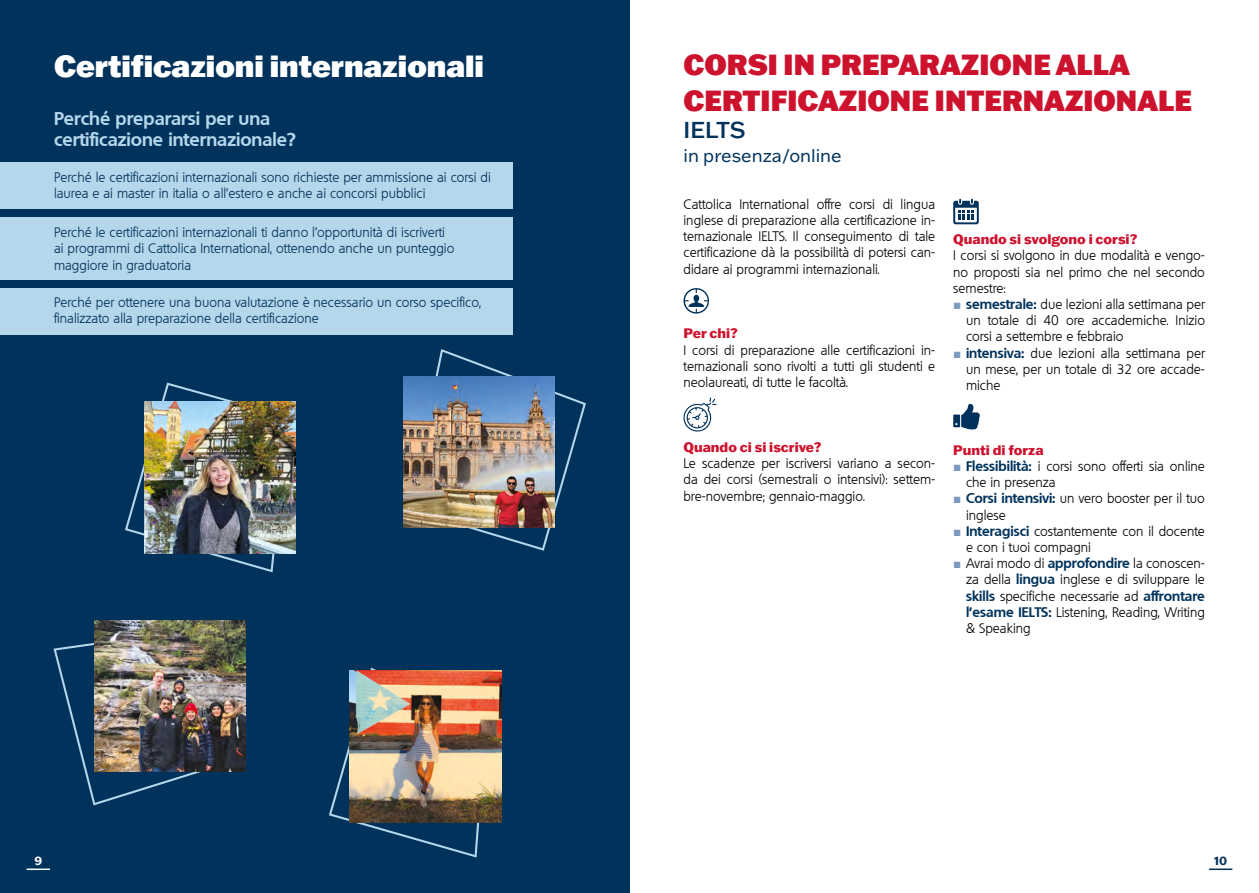
<style>
.page{position:relative;width:1259px;height:893px;background:#fff}
.page>*{position:absolute;margin:0;border:0;box-sizing:border-box;transform-origin:0 0}
.t1{font:900 30px "Franklin Gothic ATF";color:#fff}
.t2{font:900 28.5px/36px "Franklin Gothic ATF";color:#cd122d}
.t3{font:500 22.5px "Franklin Gothic ATF";letter-spacing:-.005em;color:#00325c}
.t4{font:700 18px/21.6px "Quebec";color:#b5d7eb}
.t5{font:18px "Franklin Gothic ATF";color:#00325c}
.t6{font:300 13.5px/16.2px "Quebec";color:#000;text-align:justify}
.t7{font:300 13.5px/16.2px "Quebec";color:#003057}
.t8{font:800 13.5px "Franklin Gothic ATF";color:#cd122d}
.t9{font:700 12px "Franklin Gothic ATF";color:#003057}
.t10{font:700 12px "Franklin Gothic ATF";color:#fff}
.s1{font-family:"Arial";font-weight:400;color:#7a9ac0}
.s2{font-weight:700;color:#00325c}
</style>
<div class="page">
<div style="left:0;top:0;width:629px;height:893px;background:#00325c"></div>
<hr style="left:1209px;top:868px;width:23px;height:2px;background:#003057">
<hr style="left:27px;top:868px;width:23px;height:2px;background:#fff">
<div style="left:0;top:162px;width:512px;height:47px;background:#b5d7eb"></div>
<div style="left:0;top:217px;width:512px;height:63px;background:#b5d7eb"></div>
<div style="left:0;top:288px;width:512px;height:47px;background:#b5d7eb"></div>
<svg style="left:329px;top:667px;width:159px;height:191px"></svg>
<svg style="left:406px;top:349px;width:180px;height:202px"></svg>
<svg style="left:125px;top:382px;width:164px;height:191px"></svg>
<svg style="left:53px;top:643px;width:148px;height:163px"></svg>
<img style="left:403px;top:377px;width:151px;height:151px">
<img style="left:350px;top:671px;width:151px;height:151px">
<img style="left:144px;top:402px;width:151px;height:151px">
<img style="left:94px;top:620px;width:152px;height:152px">
<svg style="left:683px;top:288px;width:26px;height:26px"></svg>
<svg style="left:953px;top:199px;width:25px;height:25px"></svg>
<svg style="left:953px;top:404px;width:27px;height:25px"></svg>
<svg style="left:683px;top:397px;width:33px;height:35px"></svg>
<h1 class="t1" style="left:54px;top:45px;width:431px">Certificazioni internazionali</h1>
<h3 class="t4" style="left:54px;top:107px;width:243px">Perché prepararsi per una certificazione internazionale?</h3>
<p class="t7" style="left:54px;top:169px;width:438px">Perché le certificazioni internazionali sono richieste per ammissione ai corsi di laurea e ai master in italia o all’estero e anche ai concorsi pubblici</p>
<p class="t7" style="left:54px;top:224px;width:402px">Perché le certificazioni internazionali ti danno l’opportunità di iscriverti ai programmi di Cattolica International, ottenendo anche un punteggio maggiore in graduatoria</p>
<p class="t7" style="left:54px;top:294px;width:428px">Perché per ottenere una buona valutazione è necessario un corso specifico, finalizzato alla preparazione della certificazione</p>
<h2 class="t2" style="left:683px;top:46px;width:510px">CORSI IN PREPARAZIONE ALLA<br>CERTIFICAZIONE INTERNAZIONALE</h2>
<h3 class="t3" style="left:683px;top:115px;width:64px">IELTS</h3>
<h3 class="t5" style="left:683px;top:144px;width:160px">in presenza/online</h3>
<p class="t6" style="left:683px;top:196px;width:253px">Cattolica International offre corsi di lingua inglese di preparazione alla certificazione in&shy;ternazionale IELTS. Il conseguimento di tale certificazione dà la possibilità di potersi can&shy;didare ai programmi internazionali.</p>
<p class="t8" style="left:953px;top:230px;width:186px">Quando si svolgono i corsi?</p>
<p class="t6" style="left:953px;top:248px;width:253px">I corsi si svolgono in due modalità e vengo&shy;no proposti sia nel primo che nel secondo semestre:</p>
<p class="t6" style="left:966px;top:296px;width:240px;text-indent:-13px"><span class="s1">■</span> <span class="s2">semestrale:</span> due lezioni alla settimana per un totale di 40 ore accademiche. Inizio corsi a settembre e febbraio</p>
<p class="t6" style="left:966px;top:345px;width:240px;text-indent:-13px"><span class="s1">■</span> <span class="s2">intensiva:</span> due lezioni alla settimana per un mese, per un totale di 32 ore accade&shy;miche</p>
<p class="t8" style="left:683px;top:325px;width:56px">Per chi?</p>
<p class="t6" style="left:683px;top:342px;width:253px">I corsi di preparazione alle certificazioni in&shy;ternazionali sono rivolti a tutti gli studenti e neolaureati, di tutte le facoltà.</p>
<p class="t8" style="left:683px;top:438px;width:139px">Quando ci si iscrive?</p>
<p class="t6" style="left:683px;top:455px;width:253px">Le scadenze per iscriversi variano a secon&shy;da dei corsi (semestrali o intensivi): settem&shy;bre-novembre; gennaio-maggio.</p>
<p class="t8" style="left:953px;top:441px;width:92px">Punti di forza</p>
<p class="t6" style="left:966px;top:458px;width:240px;text-indent:-13px"><span class="s1">■</span> <span class="s2">Flessibilità:</span> i corsi sono offerti sia online che in presenza</p>
<p class="t6" style="left:966px;top:491px;width:240px;text-indent:-13px"><span class="s1">■</span> <span class="s2">Corsi intensivi:</span> un vero booster per il tuo inglese</p>
<p class="t6" style="left:966px;top:523px;width:240px;text-indent:-13px"><span class="s1">■</span> <span class="s2">Interagisci</span> costantemente con il docente e con i tuoi compagni</p>
<p class="t6" style="left:966px;top:555px;width:240px;text-indent:-13px"><span class="s1">■</span> Avrai modo di <span class="s2">approfondire</span> la conoscen&shy;za della <span class="s2">lingua</span> inglese e di sviluppare le <span class="s2">skills</span> specifiche necessarie ad <span class="s2">affrontare l’esame IELTS:</span> Listening, Reading, Writing &amp; Speaking</p>
<p class="t10" style="left:34px;top:852px;width:9px">9</p>
<p class="t9" style="left:1214px;top:852px;width:15px">10</p>
</div>
